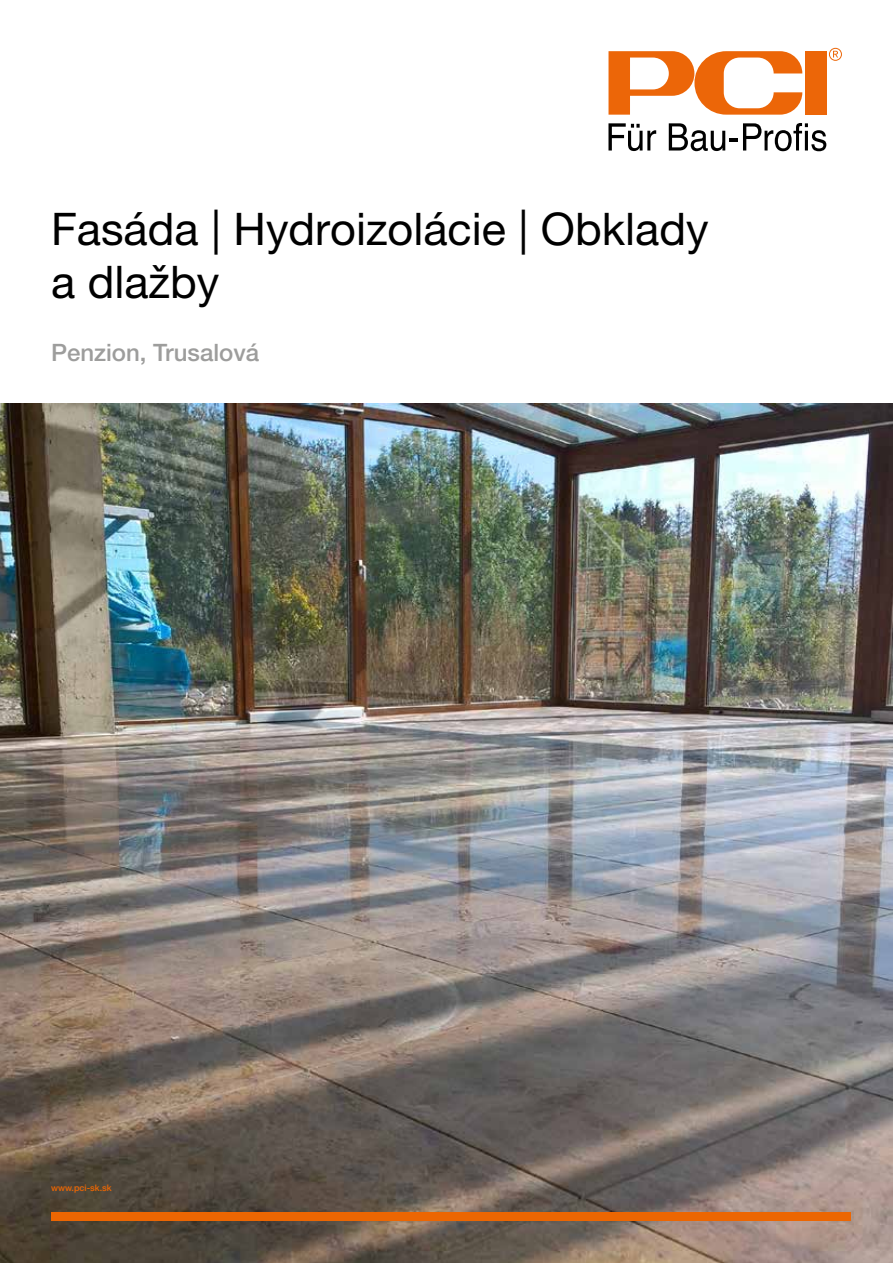
<style>
.page{position:relative;width:893px;height:1263px;background:#fff}
.page>*{position:absolute;margin:0;border:0;box-sizing:border-box;transform-origin:0 0}
.t1{font:45px/52.5px "Helvetica Neue LT Pro";color:#000}
.t2{font:500 24px "Helvetica Neue LT Pro";color:#9d9d9c}
.t3{font:500 9px "Helvetica Neue CE";color:#ec6602}
</style>
<div class="page">
<img style="left:0;top:404px;width:893px;height:859px">
<div style="left:805px;top:51px;width:21px;height:64px;background:#ec6608"></div>
<svg style="left:608px;top:51px;width:194px;height:64px"></svg>
<svg style="left:608px;top:123px;width:48px;height:28px"></svg>
<svg style="left:669px;top:123px;width:157px;height:28px"></svg>
<svg style="left:829px;top:48px;width:13px;height:13px"></svg>
<div style="left:51px;top:1212px;width:799px;height:8px;background:#ec6602"></div>
<p class="t1" style="left:51px;top:202px;width:659px">Fasáda | Hydroizolácie | Obklady a dlažby</p>
<p class="t2" style="left:51px;top:339px;width:210px">Penzion, Trusalová</p>
<p class="t3" style="left:51px;top:1183px;width:62px">www.pci-sk.sk</p>
</div>
